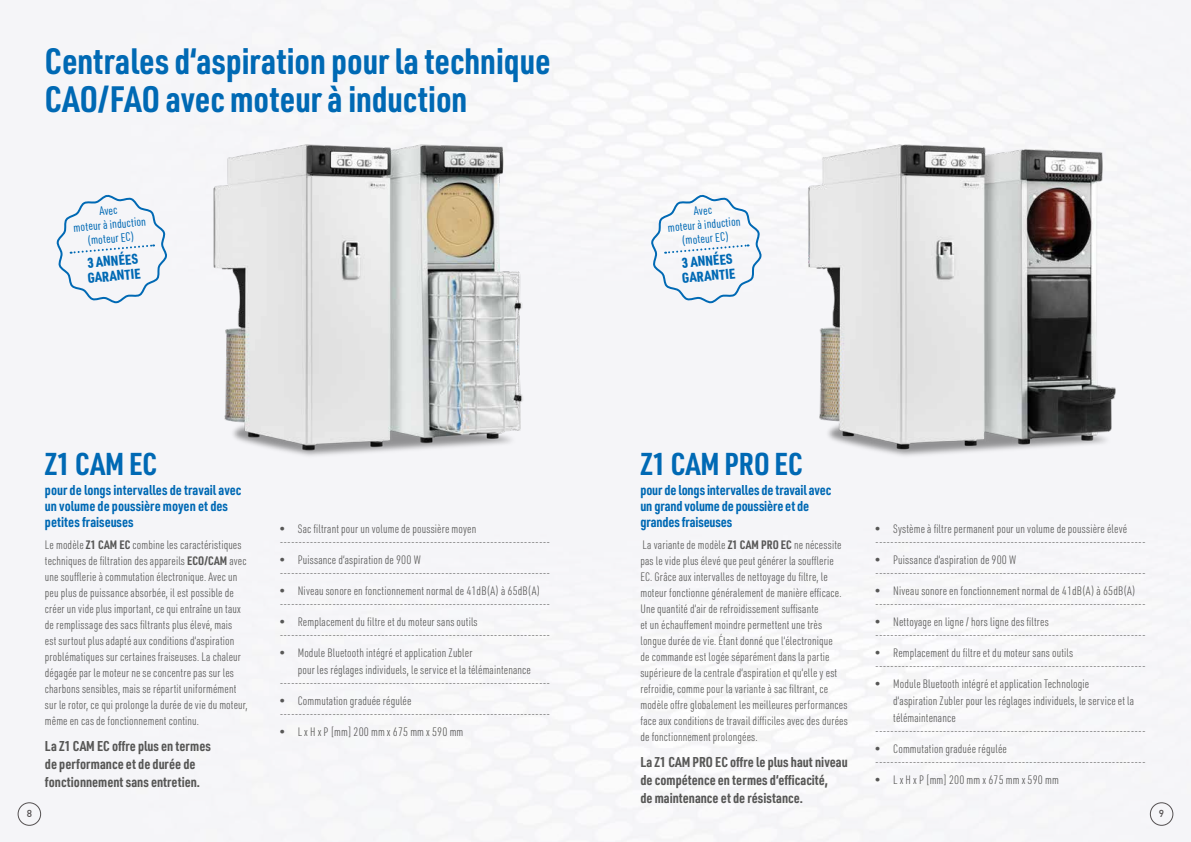
<style>
.page{position:relative;width:1191px;height:842px;background:#fff}
.page>*{position:absolute;margin:0;border:0;box-sizing:border-box;transform-origin:0 0}
.t1{font:700 36px/38px "URWDIN Cond";color:#0069b4}
.t2{font:700 31px "URWDIN Cond";color:#0069b4}
.t3{font:700 14px/18px "URWDIN Cond";color:#575756}
.t4{font:700 14px/16px "URWDIN Cond";color:#0069b4}
.t5{font:900 14px/15px "URWDIN Cond";color:#0069b4}
.t6{font:300 12px/16px "URWDIN Cond";letter-spacing:.01em;color:#575756}
.t7{font:12px/14px "URWDIN Cond";color:#0069b4;text-align:center}
.t8{font:500 10px "DIN";color:#545051}
.s1{font-weight:700}
</style>
<div class="page">
<div style="left:17px;top:0;width:1174px;height:842px;background:#f5f5f8"></div>
<div style="left:18px;top:802px;width:23px;height:24px;border:1px solid #545051;border-radius:50%"></div>
<div style="left:1150px;top:802px;width:23px;height:24px;border:1px solid #545051;border-radius:50%"></div>
<img style="left:181px;top:126px;width:370px;height:345px">
<svg style="left:56px;top:194px;width:112px;height:111px"></svg>
<svg style="left:650px;top:194px;width:112px;height:111px"></svg>
<img style="left:775px;top:126px;width:371px;height:345px">
<h1 class="t1" style="left:45px;top:40px;width:507px">Centrales d‘aspiration pour la technique<br>CAO/FAO avec moteur à induction</h1>
<p class="t7" style="left:72px;top:206px;width:74px;rotate:-5deg">Avec<br>moteur à induction (moteur EC)</p>
<p class="t5" style="left:86px;top:255px;width:55px;rotate:-5deg">3 ANNÉES<br>GARANTIE</p>
<p class="t7" style="left:666px;top:206px;width:74px;rotate:-5deg">Avec<br>moteur à induction (moteur EC)</p>
<p class="t5" style="left:680px;top:255px;width:55px;rotate:-5deg">3 ANNÉES<br>GARANTIE</p>
<h2 class="t2" style="left:45px;top:443px;width:114px">Z1 CAM EC</h2>
<p class="t4" style="left:45px;top:481px;width:198px">pour de longs intervalles de travail avec un volume de poussière moyen et des petites fraiseuses</p>
<p class="t6" style="left:45px;top:536px;width:204px">Le modèle <span class="s1">Z1 CAM EC</span> combine les caractéristiques techniques de filtration des appareils <span class="s1">ECO/CAM</span> avec une soufflerie à commutation électronique. Avec un peu plus de puissance absorbée, il est possible de créer un vide plus important, ce qui entraîne un taux de remplissage des sacs filtrants plus élevé, mais<br>est surtout plus adapté aux conditions d‘aspiration problématiques sur certaines fraiseuses. La chaleur dégagée par le moteur ne se concentre pas sur les charbons sensibles, mais se répartit uniformément sur le rotor, ce qui prolonge la durée de vie du moteur, même en cas de fonctionnement continu.</p>
<p class="t3" style="left:45px;top:736px;width:167px">La Z1 CAM EC offre plus en termes de performance et de durée de fonctionnement sans entretien.</p>
<p class="t6" style="left:280px;top:521px;width:272px;line-height:14px">• Sac filtrant pour un volume de poussière moyen ------------------------------------------------------------------------</p>
<p class="t6" style="left:280px;top:552px;width:272px;line-height:14px">• Puissance d‘aspiration de 900 W ------------------------------------------------------------------------</p>
<p class="t6" style="left:280px;top:583px;width:272px;line-height:14px">• Niveau sonore en fonctionnement normal de 41dB(A) à 65dB(A) ------------------------------------------------------------------------</p>
<p class="t6" style="left:280px;top:614px;width:272px;line-height:14px">• Remplacement du filtre et du moteur sans outils ------------------------------------------------------------------------</p>
<p class="t6" style="left:298px;top:644px;width:235px;line-height:17px;text-indent:-18px">• Module Bluetooth intégré et application Zubler<br>pour les réglages individuels, le service et la télémaintenance</p>
<p class="t6" style="left:280px;top:675px;width:272px">------------------------------------------------------------------------</p>
<p class="t6" style="left:280px;top:693px;width:272px;line-height:14px">• Commutation graduée régulée ------------------------------------------------------------------------</p>
<p class="t6" style="left:280px;top:723px;width:185px">• L x H x P [mm] 200 mm x 675 mm x 590 mm</p>
<h2 class="t2" style="left:640px;top:443px;width:164px">Z1 CAM PRO EC</h2>
<p class="t4" style="left:640px;top:481px;width:192px">pour de longs intervalles de travail avec un grand volume de poussière et de grandes fraiseuses</p>
<p class="t6" style="left:640px;top:536px;width:209px">La variante de modèle <span class="s1">Z1 CAM PRO EC</span> ne nécessite pas le vide plus élevé que peut générer la soufflerie EC. Grâce aux intervalles de nettoyage du filtre, le moteur fonctionne généralement de manière efficace.<br>Une quantité d‘air de refroidissement suffisante<br>et un échauffement moindre permettent une très longue durée de vie. Étant donné que l‘électronique<br>de commande est logée séparément dans la partie supérieure de la centrale d‘aspiration et qu‘elle y est refroidie, comme pour la variante à sac filtrant, ce modèle offre globalement les meilleures performances face aux conditions de travail difficiles avec des durées de fonctionnement prolongées.</p>
<p class="t3" style="left:640px;top:752px;width:209px">La Z1 CAM PRO EC offre le plus haut niveau de compétence en termes d‘efficacité,<br>de maintenance et de résistance.</p>
<p class="t6" style="left:875px;top:521px;width:272px;line-height:14px">• Système à filtre permanent pour un volume de poussière élevé ------------------------------------------------------------------------</p>
<p class="t6" style="left:875px;top:552px;width:272px;line-height:14px">• Puissance d‘aspiration de 900 W ------------------------------------------------------------------------</p>
<p class="t6" style="left:875px;top:583px;width:272px;line-height:14px">• Niveau sonore en fonctionnement normal de 41dB(A) à 65dB(A) ------------------------------------------------------------------------</p>
<p class="t6" style="left:875px;top:614px;width:272px;line-height:14px">• Nettoyage en ligne / hors ligne des filtres ------------------------------------------------------------------------</p>
<p class="t6" style="left:875px;top:645px;width:272px;line-height:14px">• Remplacement du filtre et du moteur sans outils ------------------------------------------------------------------------</p>
<p class="t6" style="left:893px;top:675px;width:242px;line-height:17px;text-indent:-18px">• Module Bluetooth intégré et application Technologie d‘aspiration Zubler pour les réglages individuels, le service et la télémaintenance</p>
<p class="t6" style="left:875px;top:723px;width:272px">------------------------------------------------------------------------</p>
<p class="t6" style="left:875px;top:741px;width:272px;line-height:14px">• Commutation graduée régulée ------------------------------------------------------------------------</p>
<p class="t6" style="left:875px;top:771px;width:185px">• L x H x P [mm] 200 mm x 675 mm x 590 mm</p>
<p class="t8" style="left:27px;top:807px;width:7px">8</p>
<p class="t8" style="left:1159px;top:807px;width:7px">9</p>
</div>
